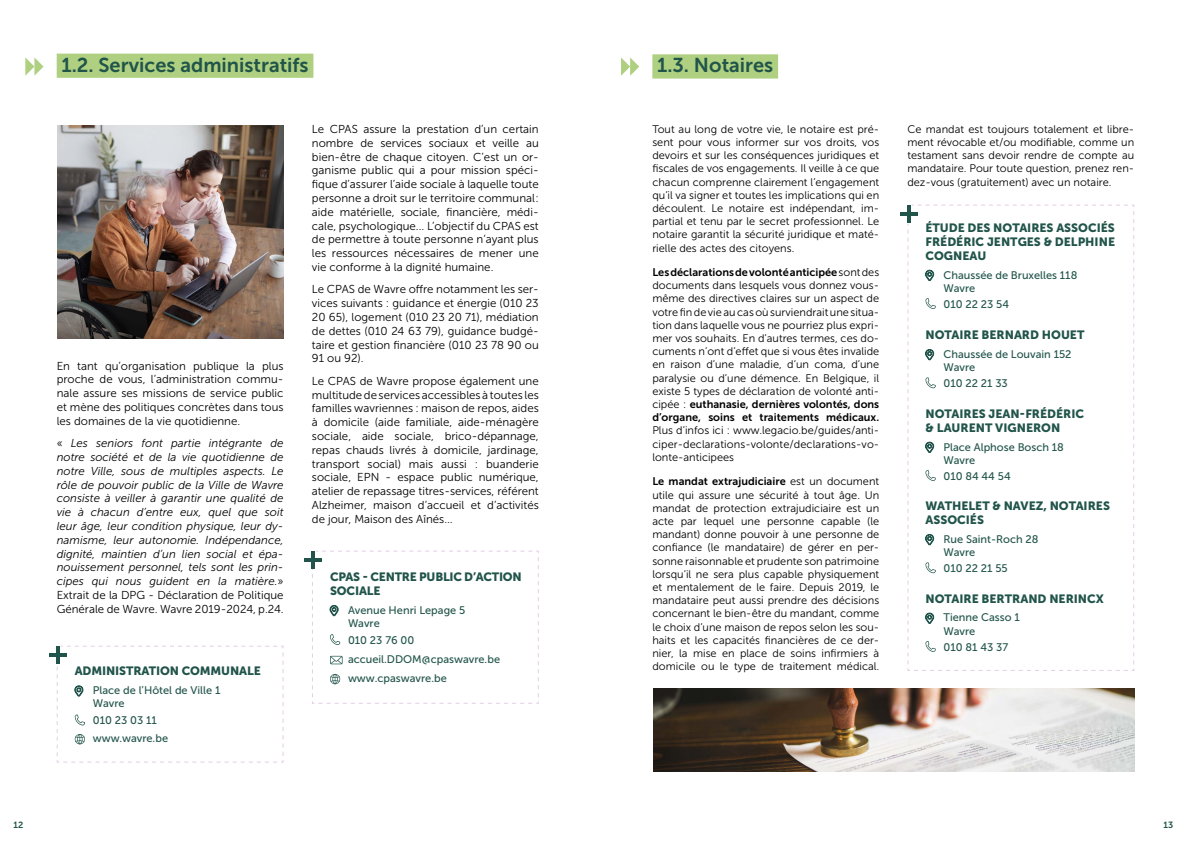
<style>
.page{position:relative;width:1191px;height:842px;background:#fff}
.page>*{position:absolute;margin:0;border:0;box-sizing:border-box;transform-origin:0 0}
.t1{font:20px "Museo Sans 700";color:#21544a}
.t2{font:12px/14px "Museo Sans 900";color:#21544a}
.t3{font:12px/14px "Museo Sans 900";letter-spacing:-.02em;color:#21544a}
.t4{font:11.5px/13.8px "Museo Sans 300";color:#000;text-align:justify}
.t5{font:italic 11.5px/13.8px "Museo Sans 300";color:#000;text-align:justify}
.t6{font:11px/13.2px "Museo Sans 300";color:#000;text-align:justify}
.t7{font:11px/13.2px "Museo Sans 500";color:#21544a}
.t8{font:11px/13.2px "Museo Sans 700";color:#000}
.t9{font:9px "Museo Sans 700";color:#21544a}
.s1{font-style:normal}
.s2{font-family:"Museo Sans 300"}
</style>
<div class="page">
<div style="left:57px;top:54px;width:256px;height:24px;background:#aed080"></div>
<svg style="left:25px;top:57px;width:19px;height:19px"></svg>
<svg style="left:56px;top:645px;width:228px;height:118px"></svg>
<hr style="left:56px;top:646px;width:4px;height:17px;background:#21544a">
<hr style="left:49px;top:653px;width:18px;height:4px;background:#21544a">
<img style="left:57px;top:126px;width:226px;height:212px">
<svg style="left:312px;top:550px;width:227px;height:154px"></svg>
<hr style="left:311px;top:551px;width:4px;height:18px;background:#21544a">
<hr style="left:304px;top:558px;width:18px;height:4px;background:#21544a">
<img style="left:653px;top:689px;width:481px;height:83px">
<div style="left:652px;top:54px;width:126px;height:25px;background:#aed080"></div>
<svg style="left:621px;top:57px;width:18px;height:19px"></svg>
<svg style="left:907px;top:204px;width:227px;height:467px"></svg>
<hr style="left:907px;top:205px;width:3px;height:18px;background:#21544a">
<hr style="left:900px;top:212px;width:17px;height:4px;background:#21544a">
<h1 class="t1" style="left:62px;top:54px;width:248px">1.2. Services administratifs</h1>
<p class="t4" style="left:57px;top:359px;width:228px">En tant qu’organisation publique la plus proche de vous, l’administration commu&shy;nale assure ses missions de service public et mène des politiques concrètes dans tous les domaines de la vie quotidienne.</p>
<p class="t5" style="left:57px;top:436px;width:228px"><span class="s1">«</span> Les seniors font partie intégrante de notre société et de la vie quotidienne de notre Ville, sous de multiples aspects. Le rôle de pouvoir public de la Ville de Wavre consiste à veiller à garantir une qualité de vie à chacun d’entre eux, quel que soit leur âge, leur condition physique, leur dy&shy;namisme, leur autonomie. Indépendance, dignité, maintien d’un lien social et épa&shy;nouissement personnel, tels sont les prin&shy;cipes qui nous guident en la matière.<span class="s1">» Extrait de la DPG - Déclaration de Politique Générale de Wavre. Wavre 2019-2024, p.24.</span></p>
<p class="t2" style="left:75px;top:664px;width:187px">ADMINISTRATION COMMUNALE</p>
<p class="t7" style="left:93px;top:684px;width:129px">Place de l’Hôtel de Ville 1<br>Wavre</p>
<p class="t7" style="left:93px;top:712px;width:77px;line-height:17.9px">010 23 03 11 www.wavre.be</p>
<p class="t4" style="left:312px;top:122px;width:228px">Le CPAS assure la prestation d’un certain nombre de services sociaux et veille au bien-être de chaque citoyen. C’est un or&shy;ganisme public qui a pour mission spéci&shy;fique d’assurer l’aide sociale à laquelle toute personne a droit sur le territoire communal : aide matérielle, sociale, financière, médi&shy;cale, psychologique... L’objectif du CPAS est de permettre à toute personne n’ayant plus les ressources nécessaires de mener une vie conforme à la dignité humaine.</p>
<p class="t4" style="left:312px;top:283px;width:228px">Le CPAS de Wavre offre notamment les ser&shy;vices suivants : guidance et énergie (010 23<br>20 65), logement (010 23 20 71), médiation de dettes (010 24 63 79), guidance budgé&shy;taire et gestion financière (010 23 78 90 ou 91 ou 92).</p>
<p class="t4" style="left:312px;top:374px;width:228px">Le CPAS de Wavre propose également une multitude de services accessibles à toutes les familles wavriennes : maison de repos, aides à domicile (aide familiale, aide-ménagère sociale, aide sociale, brico-dépannage, repas chauds livrés à domicile, jardinage, transport social) mais aussi : buanderie sociale, EPN - espace public numérique, atelier de repassage titres-services, référent Alzheimer, maison d’accueil et d’activités de jour, Maison des Aînés…</p>
<p class="t3" style="left:330px;top:570px;width:193px">CPAS - CENTRE PUBLIC D’ACTION<br>SOCIALE</p>
<p class="t7" style="left:348px;top:603px;width:119px">Avenue Henri Lepage 5<br>Wavre</p>
<p class="t7" style="left:348px;top:631px;width:154px;line-height:19.1px">010 23 76 00 accueil.DDOM@cpaswavre.be www.cpaswavre.be</p>
<h1 class="t1" style="left:657px;top:54px;width:117px">1.3. Notaires</h1>
<p class="t6" style="left:652px;top:122px;width:228px">Tout au long de votre vie, le notaire est pré&shy;sent pour vous informer sur vos droits, vos devoirs et sur les conséquences juridiques et fiscales de vos engagements. Il veille à ce que chacun comprenne clairement l’engagement qu’il va signer et toutes les implications qui en découlent. Le notaire est indépendant, im&shy;partial et tenu par le secret professionnel. Le notaire garantit la sécurité juridique et maté&shy;rielle des actes des citoyens.</p>
<p class="t8" style="left:652px;top:266px;width:228px">Les déclarations de volonté anticipée <span class="s2">sont des</span></p>
<p class="t6" style="left:652px;top:279px;width:228px">documents dans lesquels vous donnez vous&shy;même des directives claires sur un aspect de votre fin de vie au cas où surviendrait une situa&shy;tion dans laquelle vous ne pourriez plus expri&shy;mer vos souhaits. En d’autres termes, ces do&shy;cuments n’ont d’effet que si vous êtes invalide en raison d’une maladie, d’un coma, d’une paralysie ou d’une démence. En Belgique, il existe 5 types de déclaration de volonté anti-</p>
<p class="t8" style="left:652px;top:398px;width:228px"><span class="s2">cipée :</span> euthanasie, dernières volontés, dons d’organe, soins et traitements médicaux.</p>
<p class="t6" style="left:652px;top:424px;width:228px">Plus d’infos ici : www.legacio.be/guides/anti&shy;ciper-declarations-volonte/declarations-vo&shy;lonte-anticipees</p>
<p class="t8" style="left:652px;top:475px;width:228px">Le mandat extrajudiciaire <span class="s2">est un document</span></p>
<p class="t6" style="left:652px;top:488px;width:228px">utile qui assure une sécurité à tout âge. Un mandat de protection extrajudiciaire est un acte par lequel une personne capable (le mandant) donne pouvoir à une personne de confiance (le mandataire) de gérer en per&shy;sonne raisonnable et prudente son patrimoine lorsqu’il ne sera plus capable physiquement et mentalement de le faire. Depuis 2019, le mandataire peut aussi prendre des décisions concernant le bien-être du mandant, comme le choix d’une maison de repos selon les sou&shy;haits et les capacités financières de ce der&shy;nier, la mise en place de soins infirmiers à domicile ou le type de traitement médical.</p>
<p class="t6" style="left:907px;top:122px;width:228px">Ce mandat est toujours totalement et libre&shy;ment révocable et/ou modifiable, comme un testament sans devoir rendre de compte au mandataire. Pour toute question, prenez ren&shy;dez-vous (gratuitement) avec un notaire.</p>
<p class="t2" style="left:925px;top:220px;width:191px;text-align:justify">ÉTUDE DES NOTAIRES ASSOCIÉS FRÉDÉRIC JENTGES &amp; DELPHINE COGNEAU</p>
<p class="t7" style="left:943px;top:268px;width:135px">Chaussée de Bruxelles 118<br>Wavre</p>
<p class="t7" style="left:943px;top:298px;width:67px">010 22 23 54</p>
<p class="t2" style="left:925px;top:328px;width:160px">NOTAIRE BERNARD HOUET</p>
<p class="t7" style="left:943px;top:347px;width:130px">Chaussée de Louvain 152<br>Wavre</p>
<p class="t7" style="left:943px;top:377px;width:66px">010 22 21 33</p>
<p class="t2" style="left:925px;top:406px;width:160px">NOTAIRES JEAN-FRÉDÉRIC &amp; LAURENT VIGNERON</p>
<p class="t7" style="left:943px;top:440px;width:122px">Place Alphose Bosch 18<br>Wavre</p>
<p class="t7" style="left:943px;top:470px;width:69px">010 84 44 54</p>
<p class="t2" style="left:925px;top:499px;width:186px">WATHELET &amp; NAVEZ, NOTAIRES<br>ASSOCIÉS</p>
<p class="t7" style="left:943px;top:532px;width:97px">Rue Saint-Roch 28<br>Wavre</p>
<p class="t7" style="left:943px;top:562px;width:66px">010 22 21 55</p>
<p class="t2" style="left:925px;top:591px;width:180px">NOTAIRE BERTRAND NERINCX</p>
<p class="t7" style="left:943px;top:611px;width:78px">Tienne Casso 1<br>Wavre</p>
<p class="t7" style="left:943px;top:640px;width:66px">010 81 43 37</p>
<p class="t9" style="left:13px;top:819px;width:11px">12</p>
<p class="t9" style="left:1163px;top:819px;width:11px">13</p>
</div>
